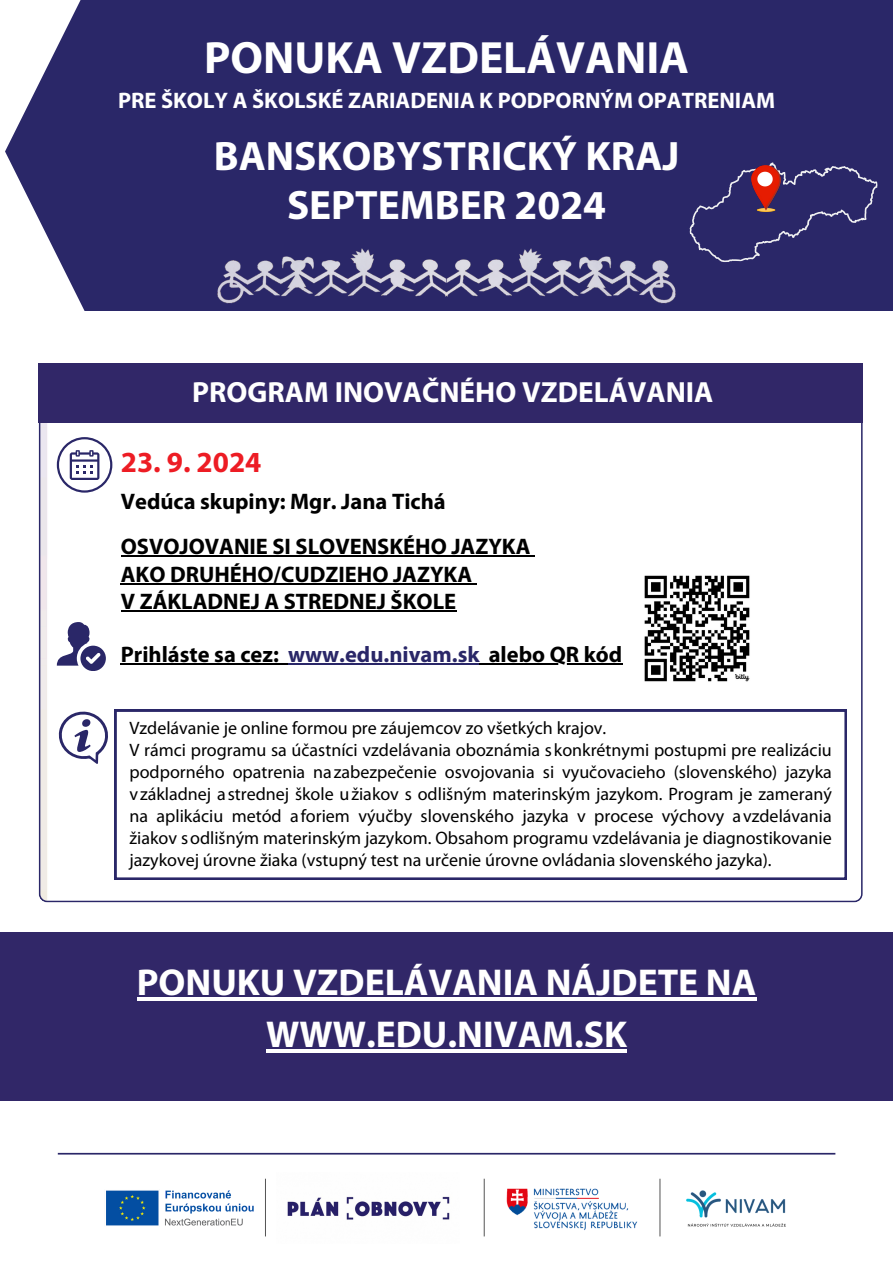
<style>
.page{position:relative;width:893px;height:1263px;background:#fff}
.page>*{position:absolute;margin:0;border:0;box-sizing:border-box;transform-origin:0 0}
.t1{font:700 45.45px "Myriad Pro";color:#fff}
.t2{font:700 45px "Myriad Pro";color:#fff}
.t3{font:700 41.25px "Myriad Pro";color:#fff}
.t4{font:700 37.5px/52.3px "Myriad Pro";color:#fff;text-align:center}
.t5{font:700 29.25px "Myriad Pro";color:#fff}
.t6{font:700 29.25px "Myriad Pro";color:#ed1c24}
.t7{font:700 22.5px/27.6px "Myriad Pro";color:#000}
.t8{font:700 22.5px "Myriad Pro";color:#fff}
.t9{font:18px/21.9px "Myriad Pro";color:#000;text-align:justify}
.s1{color:#2a2768}
</style>
<div class="page">
<hr style="left:58px;top:1153px;width:777px;height:1px;background:#2a2768">
<div style="left:5px;top:0;width:888px;height:311px;background:#2a2768"></div>
<img style="left:214px;top:233px;width:228px;height:78px">
<img style="left:442px;top:233px;width:237px;height:78px">
<svg style="left:685px;top:155px;width:197px;height:110px;background:#33306e"></svg>
<img style="left:752px;top:166px;width:28px;height:46px">
<div style="left:0;top:932px;width:893px;height:169px;background:#312768"></div>
<img style="left:106px;top:1190px;width:148px;height:36px">
<hr style="left:265px;top:1179px;width:1px;height:57px;background:#545454">
<img style="left:287px;top:1196px;width:163px;height:24px">
<hr style="left:484px;top:1179px;width:1px;height:57px;background:#545454">
<hr style="left:659px;top:1179px;width:1px;height:57px;background:#545454">
<img style="left:686px;top:1190px;width:100px;height:37px">
<img style="left:506px;top:1188px;width:132px;height:43px">
<svg style="left:39px;top:423px;width:823px;height:479px"></svg>
<div style="left:39px;top:364px;width:823px;height:59px;background:#312768"></div>
<svg style="left:57px;top:622px;width:49px;height:49px"></svg>
<svg style="left:115px;top:710px;width:731px;height:169px"></svg>
<svg style="left:57px;top:710px;width:53px;height:54px"></svg>
<svg style="left:57px;top:437px;width:55px;height:56px"></svg>
<img style="left:635px;top:568px;width:126px;height:125px">
<hr style="left:121px;top:555px;width:409px;height:2px;background:#000">
<hr style="left:121px;top:583px;width:351px;height:1px;background:#000">
<hr style="left:121px;top:610px;width:335px;height:2px;background:#000">
<hr style="left:121px;top:663px;width:158px;height:1px;background:#000">
<hr style="left:288px;top:663px;width:192px;height:1px;background:#2a2768">
<hr style="left:489px;top:663px;width:133px;height:1px;background:#000">
<hr style="left:137px;top:997px;width:619px;height:4px;background:#fff">
<hr style="left:266px;top:1050px;width:361px;height:3px;background:#fff">
<h1 class="t1" style="left:204px;top:39px;width:486px">PONUKA VZDELÁVANIA</h1>
<p class="t8" style="left:118px;top:91px;width:658px">PRE ŠKOLY A ŠKOLSKÉ ZARIADENIA K PODPORNÝM OPATRENIAM</p>
<h1 class="t2" style="left:206px;top:61px;width:482px">PONUKA VZDELÁVANIA</h1>
<p class="t3" style="left:214px;top:139px;width:467px">BANSKOBYSTRICKÝ KRAJ</p>
<p class="t3" style="left:287px;top:188px;width:321px">SEPTEMBER 2024</p>
<p class="t5" style="left:192px;top:380px;width:523px">PROGRAM INOVAČNÉHO VZDELÁVANIA</p>
<h3 class="t6" style="left:121px;top:450px;width:142px">23. 9. 2024</h3>
<p class="t7" style="left:121px;top:490px;width:326px">Vedúca skupiny: Mgr. Jana Tichá</p>
<p class="t7" style="left:121px;top:534px;width:411px">OSVOJOVANIE SI SLOVENSKÉHO JAZYKA<br>AKO DRUHÉHO/CUDZIEHO JAZYKA<br>V ZÁKLADNEJ A STREDNEJ ŠKOLE</p>
<h4 class="t7" style="left:121px;top:642px;width:503px">Prihláste sa cez: <span class="s1">www.edu.nivam.sk</span> alebo QR kód</h4>
<p class="t9" style="left:129px;top:719px;width:478px">Vzdelávanie je online formou pre záujemcov zo všetkých krajov.</p>
<h5 class="t9" style="left:129px;top:741px;width:704px">V rámci programu sa účastníci vzdelávania oboznámia skonkrétnymi postupmi pre realizáciu podporného opatrenia nazabezpečenie osvojovania si vyučovacieho (slovenského) jazyka vzákladnej astrednej škole užiakov s odlišným materinským jazykom. Program je zameraný na aplikáciu metód aforiem výučby slovenského jazyka v procese výchovy avzdelávania žiakov sodlišným materinským jazykom. Obsahom programu vzdelávania je diagnostikovanie jazykovej úrovne žiaka (vstupný test na určenie úrovne ovládania slovenského jazyka).</h5>
<p class="t4" style="left:137px;top:959px;width:621px">PONUKU VZDELÁVANIA NÁJDETE NA<br>WWW.EDU.NIVAM.SK</p>
</div>
